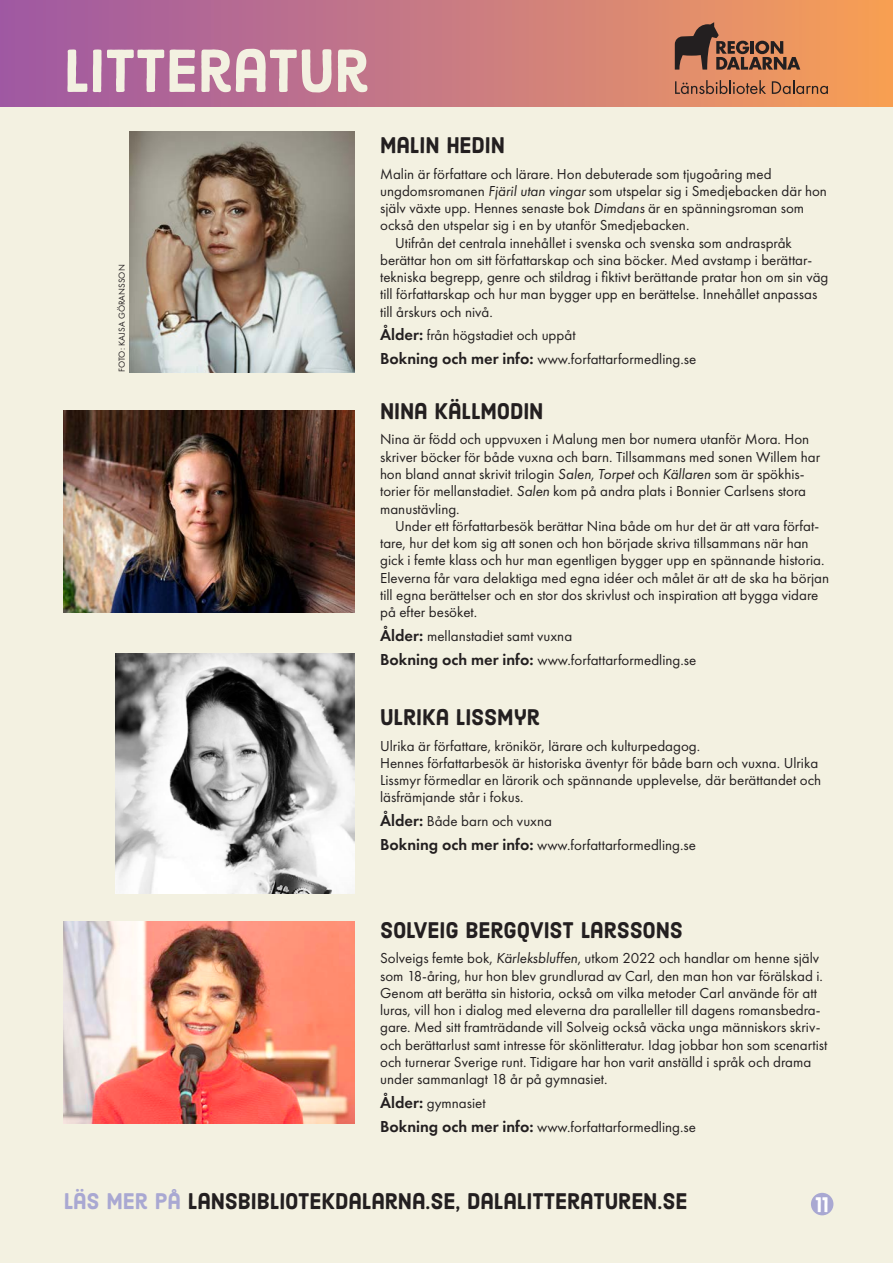
<style>
.page{position:relative;width:893px;height:1263px;background:#fff}
.page>*{position:absolute;margin:0;border:0;box-sizing:border-box;transform-origin:0 0}
.huvudrubrik_H1{font:60px "Harman Sans";color:#f3f1e1}
.rubrik_h3{font:22.5px "Harman Sans";letter-spacing:-.005em;color:#231f20}
.t1{font:21px "Harman Sans";color:#fff}
.bröd{font:15px/17.2px "Futura PT";color:#231f20}
.fotobyline{font:9px "Futura PT";letter-spacing:.01em;color:#231f20}
.s1{font-style:italic}
.s2{font-weight:600;font-size:16.5px}
.s3{color:#a9a8d2}
</style>
<div class="page">
<div style="left:0;top:106px;width:893px;height:1157px;background:#f3f1e1"></div>
<div style="left:811px;top:1193px;width:22px;height:22px;background:#a9a8d2;border-radius:50%"></div>
<div style="left:0;top:0;width:893px;height:106px;background:linear-gradient(to right,#9e58a7,#f69f59)"></div>
<img style="left:64px;top:922px;width:291px;height:202px">
<img style="left:116px;top:654px;width:239px;height:239px">
<img style="left:130px;top:132px;width:225px;height:240px">
<img style="left:64px;top:410px;width:291px;height:202px">
<svg style="left:675px;top:22px;width:125px;height:48px;background:#9f684c"></svg>
<svg style="left:675px;top:80px;width:91px;height:14px"></svg>
<svg style="left:772px;top:80px;width:56px;height:14px"></svg>
<p class="huvudrubrik_H1" style="left:64px;top:34px;width:307px">LITTERATUR</p>
<p class="fotobyline" style="left:117px;top:372px;width:109px;rotate:-90deg">FOTO: KAJSA GÖRANSSON</p>
<p class="rubrik_h3" style="left:380px;top:131px;width:126px">MALIN HEDIN</p>
<p class="bröd" style="left:380px;top:165px;width:448px">Malin är författare och lärare. Hon debuterade som tjugoåring med ungdomsromanen <span class="s1">Fjäril utan vingar</span> som utspelar sig i Smedjebacken där hon själv växte upp. Hennes senaste bok <span class="s1">Dimdans</span> är en spänningsroman som också den utspelar sig i en by utanför Smedjebacken.</p>
<p class="bröd" style="left:380px;top:234px;width:450px;text-indent:15px">Utifrån det centrala innehållet i svenska och svenska som andraspråk berättar hon om sitt författarskap och sina böcker. Med avstamp i berättar&shy;tekniska begrepp, genre och stildrag i fiktivt berättande pratar hon om sin väg till författarskap och hur man bygger upp en berättelse. Innehållet anpassas till årskurs och nivå.</p>
<p class="bröd" style="left:380px;top:327px;width:197px"><span class="s2">Ålder:</span> från högstadiet och uppåt</p>
<p class="bröd" style="left:380px;top:351px;width:318px"><span class="s2">Bokning och mer info:</span> www.forfattarformedling.se</p>
<p class="rubrik_h3" style="left:380px;top:397px;width:165px">NINA KÄLLMODIN</p>
<p class="bröd" style="left:380px;top:431px;width:441px">Nina är född och uppvuxen i Malung men bor numera utanför Mora. Hon skriver böcker för både vuxna och barn. Tillsammans med sonen Willem har hon bland annat skrivit trilogin <span class="s1">Salen, Torpet</span> och <span class="s1">Källaren</span> som är spökhis&shy;torier för mellanstadiet. <span class="s1">Salen</span> kom på andra plats i Bonnier Carlsens stora manustävling.</p>
<p class="bröd" style="left:380px;top:517px;width:451px;text-indent:15px">Under ett författarbesök berättar Nina både om hur det är att vara förfat&shy;tare, hur det kom sig att sonen och hon började skriva tillsammans när han gick i femte klass och hur man egentligen bygger upp en spännande historia.<br>Eleverna får vara delaktiga med egna idéer och målet är att de ska ha början till egna berättelser och en stor dos skrivlust och inspiration att bygga vidare på efter besöket.</p>
<p class="bröd" style="left:380px;top:627px;width:194px"><span class="s2">Ålder:</span> mellanstadiet samt vuxna</p>
<p class="bröd" style="left:380px;top:651px;width:318px"><span class="s2">Bokning och mer info:</span> www.forfattarformedling.se</p>
<p class="rubrik_h3" style="left:380px;top:703px;width:161px">ULRIKA LISSMYR</p>
<p class="bröd" style="left:380px;top:737px;width:321px">Ulrika är författare, krönikör, lärare och kulturpedagog.</p>
<p class="bröd" style="left:380px;top:754px;width:443px">Hennes författarbesök är historiska äventyr för både barn och vuxna. Ulrika<br>Lissmyr förmedlar en lärorik och spännande upplevelse, där berättandet och läsfrämjande står i fokus.</p>
<p class="bröd" style="left:380px;top:812px;width:173px"><span class="s2">Ålder:</span> Både barn och vuxna</p>
<p class="bröd" style="left:380px;top:836px;width:317px"><span class="s2">Bokning och mer info:</span> www.forfattarformedling.se</p>
<p class="rubrik_h3" style="left:380px;top:916px;width:304px">SOLVEIG BERGQVIST LARSSONS</p>
<p class="bröd" style="left:380px;top:949px;width:449px">Solveigs femte bok, <span class="s1">Kärleksbluffen</span>, utkom 2022 och handlar om henne själv som 18-åring, hur hon blev grundlurad av Carl, den man hon var förälskad i.<br>Genom att berätta sin historia, också om vilka metoder Carl använde för att luras, vill hon i dialog med eleverna dra paralleller till dagens romansbedra&shy;gare. Med sitt framträdande vill Solveig också väcka unga människors skriv&shy;och berättarlust samt intresse för skönlitteratur. Idag jobbar hon som scenartist och turnerar Sverige runt. Tidigare har hon varit anställd i språk och drama under sammanlagt 18 år på gymnasiet.</p>
<p class="bröd" style="left:380px;top:1094px;width:107px"><span class="s2">Ålder:</span> gymnasiet</p>
<p class="bröd" style="left:380px;top:1118px;width:317px"><span class="s2">Bokning och mer info:</span> www.forfattarformedling.se</p>
<p class="rubrik_h3" style="left:64px;top:1187px;width:625px"><span class="s3">LÄS MER PÅ</span> LANSBIBLIOTEKDALARNA.SE, DALALITTERATUREN.SE</p>
<h3 class="t1" style="left:815px;top:1191px;width:15px">11</h3>
</div>
